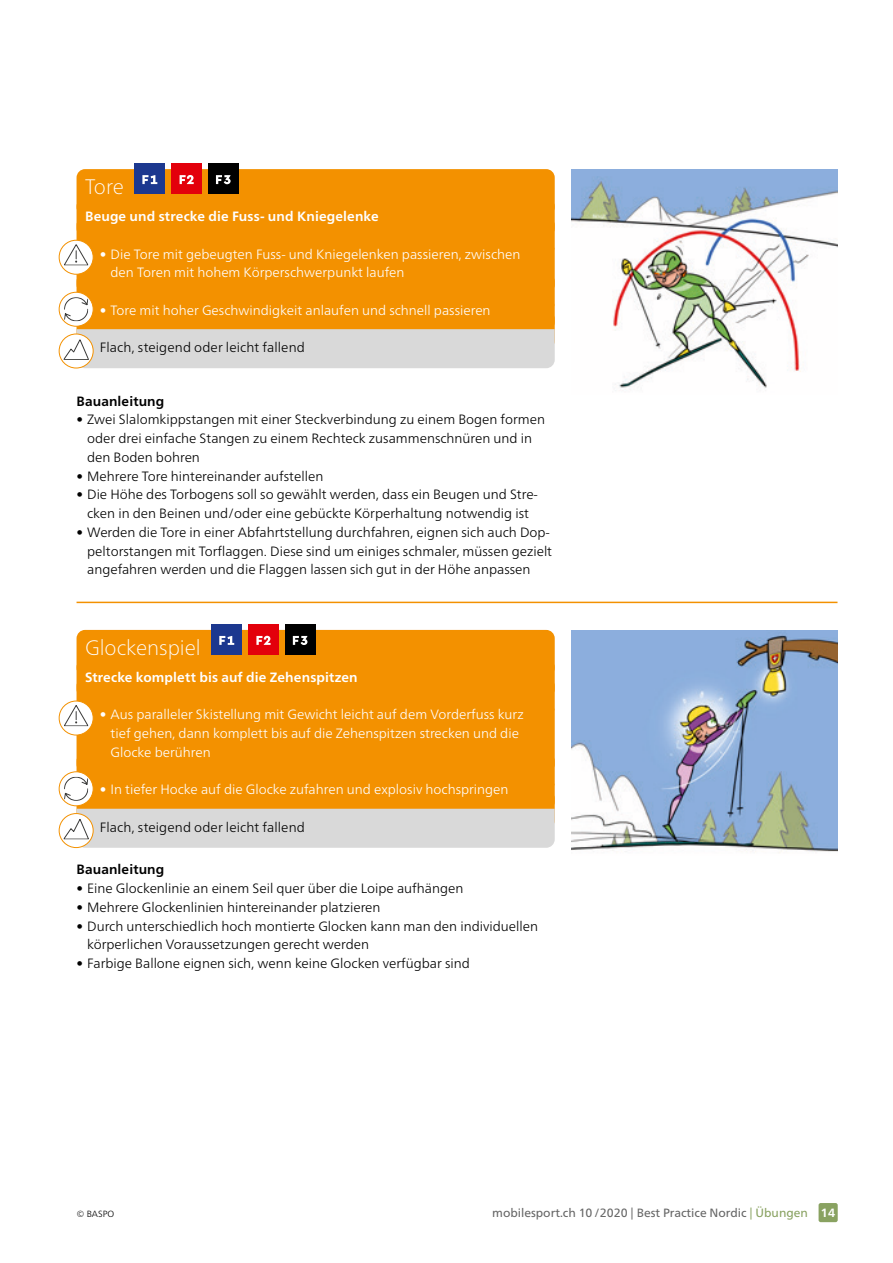
<style>
.page{position:relative;width:893px;height:1263px;background:#fff}
.page>*{position:absolute;margin:0;border:0;box-sizing:border-box;transform-origin:0 0}
._00_Titel_in_Kasten{font:100 21px "Frutiger Neue LT Pro";color:#fff}
.P_LI_Grundtext_d_Auf{font:300 13.5px/18.8px "Frutiger Neue LT Pro";color:#000}
.t1{font:300 13.5px/18.8px "Frutiger Neue LT Pro";color:#fff}
._00_Lead_in_Kasten{font:700 13.5px "Frutiger Neue LT Pro";letter-spacing:.01em;color:#fff}
._00_Gelände_in_Kaste{font:300 13.5px "Frutiger Neue LT Pro";letter-spacing:.01em;color:#000}
.H3_Titel_4{font:700 13.5px "Frutiger Neue LT Pro";letter-spacing:.01em;color:#000}
.t2{font:12px "Frutiger Neue LT Pro";color:#666}
.t3{font:300 9px "Frutiger Neue LT Pro";color:#000}
.s1{color:#89a261}
.s2{font-weight:700;color:#fff}
</style>
<div class="page">
<div style="left:819px;top:1203px;width:19px;height:19px;background:#89a261;border-radius:2px"></div>
<div style="left:77px;top:169px;width:478px;height:47px;background:#f39100;border-radius:9px"></div>
<div style="left:77px;top:198px;width:478px;height:39px;background:#f39100;border-radius:9px"></div>
<div style="left:77px;top:217px;width:478px;height:39px;background:#f39100;border-radius:9px"></div>
<div style="left:77px;top:242px;width:478px;height:51px;background:#f39100;border-radius:9px"></div>
<div style="left:77px;top:273px;width:478px;height:39px;background:#f39100;border-radius:9px"></div>
<div style="left:77px;top:298px;width:478px;height:33px;background:#f39100;border-radius:9px"></div>
<div style="left:77px;top:310px;width:478px;height:39px;background:#f39100;border-radius:9px"></div>
<hr style="left:77px;top:602px;width:760px;height:1px;background:#f39100">
<div style="left:77px;top:630px;width:478px;height:46px;background:#f39100;border-radius:9px"></div>
<div style="left:77px;top:659px;width:478px;height:39px;background:#f39100;border-radius:9px"></div>
<div style="left:77px;top:677px;width:478px;height:39px;background:#f39100;border-radius:9px"></div>
<div style="left:77px;top:703px;width:478px;height:70px;background:#f39100;border-radius:9px"></div>
<div style="left:77px;top:752px;width:478px;height:39px;background:#f39100;border-radius:9px"></div>
<div style="left:77px;top:778px;width:478px;height:32px;background:#f39100;border-radius:9px"></div>
<div style="left:77px;top:790px;width:478px;height:39px;background:#f39100;border-radius:9px"></div>
<div style="left:134px;top:163px;width:31px;height:31px;background:#1c388f"></div>
<svg style="left:142px;top:175px;width:15px;height:9px"></svg>
<div style="left:171px;top:163px;width:31px;height:31px;background:#e3000b"></div>
<svg style="left:180px;top:175px;width:14px;height:9px"></svg>
<div style="left:208px;top:163px;width:30px;height:31px;background:#000"></div>
<svg style="left:216px;top:175px;width:15px;height:9px"></svg>
<div style="left:211px;top:624px;width:31px;height:31px;background:#1c388f"></div>
<svg style="left:219px;top:636px;width:15px;height:9px"></svg>
<div style="left:248px;top:624px;width:30px;height:31px;background:#e3000b"></div>
<svg style="left:256px;top:636px;width:15px;height:9px"></svg>
<div style="left:285px;top:624px;width:30px;height:31px;background:#000"></div>
<svg style="left:293px;top:636px;width:14px;height:9px"></svg>
<img style="left:572px;top:170px;width:266px;height:218px">
<svg style="left:59px;top:240px;width:34px;height:34px"></svg>
<svg style="left:64px;top:244px;width:24px;height:21px"></svg>
<div style="left:59px;top:240px;width:35px;height:35px;border:1px solid #f39100;border-radius:50%"></div>
<svg style="left:59px;top:292px;width:34px;height:34px"></svg>
<svg style="left:64px;top:297px;width:24px;height:24px"></svg>
<div style="left:59px;top:292px;width:35px;height:35px;border:1px solid #f39100;border-radius:50%"></div>
<svg style="left:63px;top:329px;width:492px;height:39px;background:#dad9d8"></svg>
<div style="left:59px;top:334px;width:35px;height:34px;border:1px solid #f39100;border-radius:50%"></div>
<img style="left:572px;top:631px;width:266px;height:222px">
<svg style="left:59px;top:701px;width:34px;height:34px"></svg>
<svg style="left:64px;top:705px;width:24px;height:21px"></svg>
<div style="left:59px;top:701px;width:35px;height:34px;border:1px solid #f39100;border-radius:50%"></div>
<svg style="left:59px;top:772px;width:34px;height:34px"></svg>
<svg style="left:64px;top:777px;width:24px;height:24px"></svg>
<div style="left:59px;top:771px;width:35px;height:35px;border:1px solid #f39100;border-radius:50%"></div>
<div style="left:63px;top:809px;width:492px;height:39px;background:#d9d9d9"></div>
<div style="left:59px;top:813px;width:35px;height:35px;border:1px solid #f39100;border-radius:50%"></div>
<p class="_00_Titel_in_Kasten" style="left:85px;top:174px;width:40px">Tore</p>
<p class="_00_Lead_in_Kasten" style="left:85px;top:208px;width:295px">Beuge und strecke die Fuss- und Kniegelenke</p>
<p class="t1" style="left:111px;top:244px;width:411px;text-indent:-11px">• Die Tore mit gebeugten Fuss- und Kniegelenken passieren, zwischen den Toren mit hohem Körperschwerpunkt laufen</p>
<p class="t1" style="left:100px;top:301px;width:392px">• Tore mit hoher Geschwindigkeit anlaufen und schnell passieren</p>
<p class="_00_Gelände_in_Kaste" style="left:100px;top:339px;width:206px">Flach, steigend oder leicht fallend</p>
<h3 class="H3_Titel_4" style="left:77px;top:393px;width:89px">Bauanleitung</h3>
<p class="P_LI_Grundtext_d_Auf" style="left:87px;top:410px;width:459px;text-indent:-11px">• Zwei Slalomkippstangen mit einer Steckverbindung zu einem Bogen formen oder drei einfache Stangen zu einem Rechteck zusammenschnüren und in den Boden bohren</p>
<p class="P_LI_Grundtext_d_Auf" style="left:77px;top:466px;width:248px">• Mehrere Tore hintereinander aufstellen</p>
<p class="P_LI_Grundtext_d_Auf" style="left:77px;top:485px;width:463px;text-align:center">• Die Höhe des Torbogens soll so gewählt werden, dass ein Beugen und Stre&shy;cken in den Beinen und/oder eine gebückte Körperhaltung notwendig ist</p>
<p class="P_LI_Grundtext_d_Auf" style="left:87px;top:523px;width:466px;text-indent:-11px">• Werden die Tore in einer Abfahrtstellung durchfahren, eignen sich auch Dop&shy;peltorstangen mit Torflaggen. Diese sind um einiges schmaler, müssen gezielt angefahren werden und die Flaggen lassen sich gut in der Höhe anpassen</p>
<p class="_00_Titel_in_Kasten" style="left:85px;top:635px;width:117px">Glockenspiel</p>
<p class="_00_Lead_in_Kasten" style="left:85px;top:669px;width:274px">Strecke komplett bis auf die Zehenspitzen</p>
<p class="t1" style="left:111px;top:705px;width:415px;text-indent:-11px">• Aus paralleler Skistellung mit Gewicht leicht auf dem Vorderfuss kurz tief gehen, dann komplett bis auf die Zehenspitzen strecken und die<br>Glocke berühren</p>
<p class="t1" style="left:100px;top:780px;width:410px">• In tiefer Hocke auf die Glocke zufahren und explosiv hochspringen</p>
<p class="_00_Gelände_in_Kaste" style="left:100px;top:819px;width:206px">Flach, steigend oder leicht fallend</p>
<h3 class="H3_Titel_4" style="left:77px;top:862px;width:89px">Bauanleitung</h3>
<p class="P_LI_Grundtext_d_Auf" style="left:77px;top:879px;width:388px">• Eine Glockenlinie an einem Seil quer über die Loipe aufhängen</p>
<p class="P_LI_Grundtext_d_Auf" style="left:77px;top:898px;width:305px">• Mehrere Glockenlinien hintereinander platzieren</p>
<p class="P_LI_Grundtext_d_Auf" style="left:87px;top:916px;width:452px;text-indent:-11px">• Durch unterschiedlich hoch montierte Glocken kann man den individuellen körperlichen Voraussetzungen gerecht werden</p>
<p class="P_LI_Grundtext_d_Auf" style="left:77px;top:954px;width:395px">• Farbige Ballone eignen sich, wenn keine Glocken verfügbar sind</p>
<p class="t3" style="left:77px;top:1208px;width:39px">© BASPO</p>
<p class="t2" style="left:492px;top:1205px;width:345px">mobilesport.ch 10/2020 | Best Practice Nordic <span class="s1">| Übungen</span> <span class="s2">14</span></p>
</div>
